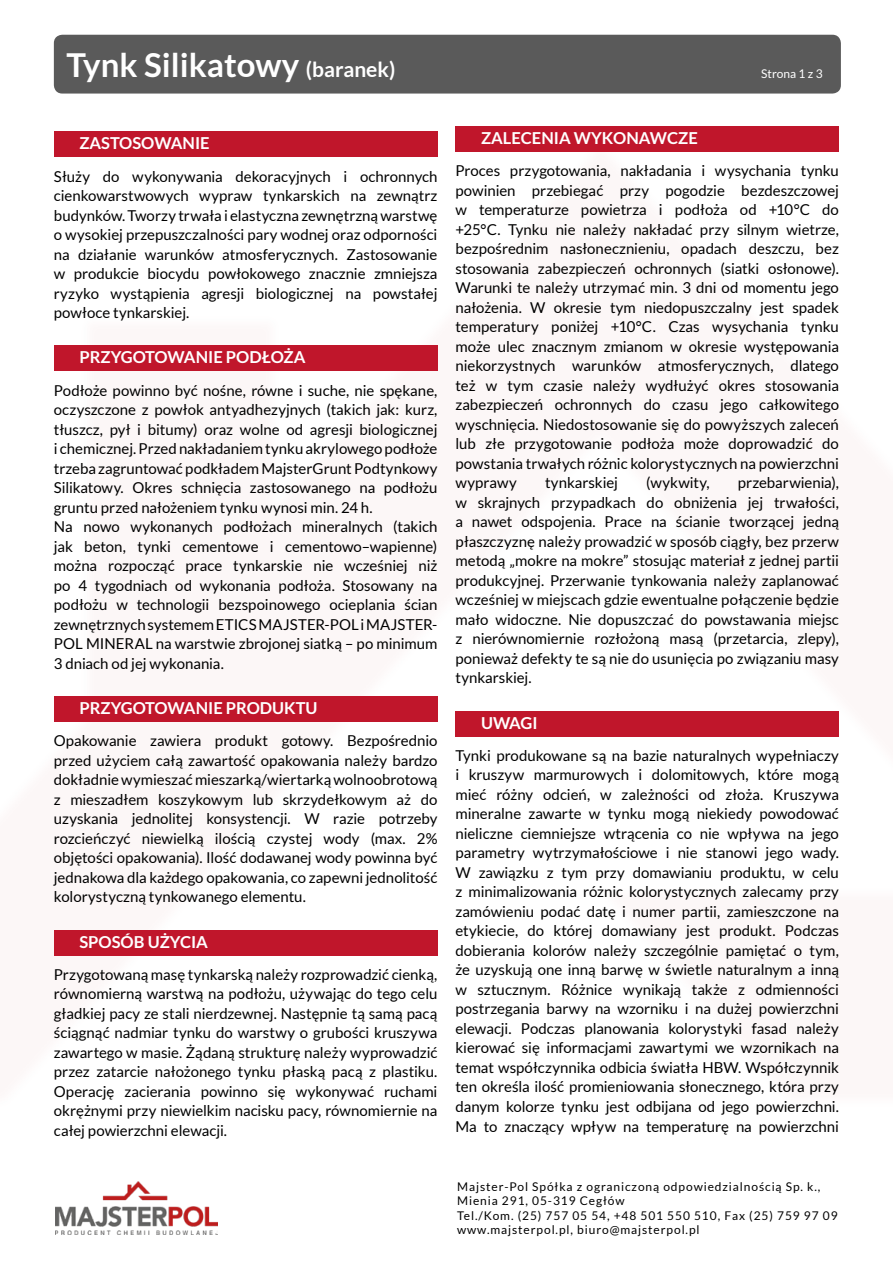
<style>
.page{position:relative;width:893px;height:1263px;background:#fff}
.page>*{position:absolute;margin:0;border:0;box-sizing:border-box;transform-origin:0 0}
.t1{font:700 33px "Lato";color:#fff}
.t2{font:700 16.5px "Lato";color:#fff}
.t3{font:15px/19.5px "Lato";color:#000;text-align:justify}
.t4{font:12px/14.4px "Lato";letter-spacing:.075em;color:#000}
.t5{font:12px "Lato";color:#fff}
.s1{font-size:21px}
</style>
<div class="page">
<div style="left:54px;top:35px;width:787px;height:59px;background:#5a5a5a;border-radius:9px"></div>
<img style="left:55px;top:1181px;width:162px;height:53px">
<div style="left:54px;top:132px;width:383px;height:25px;background:#c0162b"></div>
<div style="left:54px;top:346px;width:383px;height:25px;background:#c0162b"></div>
<div style="left:54px;top:696px;width:383px;height:25px;background:#c0162b"></div>
<div style="left:54px;top:930px;width:383px;height:25px;background:#c0162b"></div>
<div style="left:455px;top:126px;width:384px;height:26px;background:#c0162b"></div>
<div style="left:455px;top:711px;width:384px;height:25px;background:#c0162b"></div>
<h1 class="t1" style="left:67px;top:46px;width:330px">Tynk Silikatowy <span class="s1">(baranek)</span></h1>
<p class="t5" style="left:761px;top:67px;width:63px">Strona 1 z 3</p>
<p class="t2" style="left:79px;top:134px;width:132px">ZASTOSOWANIE</p>
<p class="t3" style="left:54px;top:166px;width:385px">Służy do wykonywania dekoracyjnych i ochronnych cienkowarstwowych wypraw tynkarskich na zewnątrz budynków. Tworzy trwała i elastyczna zewnętrzną warstwę o wysokiej przepuszczalności pary wodnej oraz odporności na działanie warunków atmosferycznych. Zastosowanie w produkcie biocydu powłokowego znacznie zmniejsza ryzyko wystąpienia agresji biologicznej na powstałej powłoce tynkarskiej.</p>
<p class="t2" style="left:79px;top:348px;width:228px">PRZYGOTOWANIE PODŁOŻA</p>
<p class="t3" style="left:54px;top:380px;width:385px;text-align:left">Podłoże powinno być nośne, równe i suche, nie spękane, oczyszczone z powłok antyadhezyjnych (takich jak: kurz, tłuszcz, pył i bitumy) oraz wolne od agresji biologicznej i chemicznej. Przed nakładaniem tynku akrylowego podłoże trzeba zagruntować podkładem MajsterGrunt Podtynkowy Silikatowy. Okres schnięcia zastosowanego na podłożu gruntu przed nałożeniem tynku wynosi min. 24 h.<br>Na nowo wykonanych podłożach mineralnych (takich jak beton, tynki cementowe i cementowo–wapienne) można rozpocząć prace tynkarskie nie wcześniej niż po 4 tygodniach od wykonania podłoża. Stosowany na podłożu w technologii bezspoinowego ocieplania ścian zewnętrznych systemem ETICS MAJSTER-POL i MAJSTER-POL MINERAL na warstwie zbrojonej siatką – po minimum 3 dniach od jej wykonania.</p>
<p class="t2" style="left:79px;top:699px;width:240px">PRZYGOTOWANIE PRODUKTU</p>
<p class="t3" style="left:54px;top:731px;width:385px">Opakowanie zawiera produkt gotowy. Bezpośrednio przed użyciem całą zawartość opakowania należy bardzo dokładnie wymieszać mieszarką/wiertarką wolnoobrotową z mieszadłem koszykowym lub skrzydełkowym aż do uzyskania jednolitej konsystencji. W razie potrzeby rozcieńczyć niewielką ilością czystej wody (max. 2% objętości opakowania). Ilość dodawanej wody powinna być jednakowa dla każdego opakowania, co zapewni jednolitość kolorystyczną tynkowanego elementu.</p>
<p class="t2" style="left:79px;top:932px;width:130px">SPOSÓB UŻYCIA</p>
<p class="t3" style="left:54px;top:965px;width:385px">Przygotowaną masę tynkarską należy rozprowadzić cienką, równomierną warstwą na podłożu, używając do tego celu gładkiej pacy ze stali nierdzewnej. Następnie tą samą pacą ściągnąć nadmiar tynku do warstwy o grubości kruszywa zawartego w masie. Żądaną strukturę należy wyprowadzić przez zatarcie nałożonego tynku płaską pacą z plastiku.<br>Operację zacierania powinno się wykonywać ruchami okrężnymi przy niewielkim nacisku pacy, równomiernie na całej powierzchni elewacji.</p>
<p class="t2" style="left:481px;top:129px;width:218px">ZALECENIA WYKONAWCZE</p>
<p class="t3" style="left:455px;top:161px;width:385px">Proces przygotowania, nakładania i wysychania tynku powinien przebiegać przy pogodzie bezdeszczowej w temperaturze powietrza i podłoża od +10°C do +25°C. Tynku nie należy nakładać przy silnym wietrze, bezpośrednim nasłonecznieniu, opadach deszczu, bez stosowania zabezpieczeń ochronnych (siatki osłonowe).<br>Warunki te należy utrzymać min. 3 dni od momentu jego nałożenia. W okresie tym niedopuszczalny jest spadek temperatury poniżej +10°C. Czas wysychania tynku może ulec znacznym zmianom w okresie występowania niekorzystnych warunków atmosferycznych, dlatego też w tym czasie należy wydłużyć okres stosowania zabezpieczeń ochronnych do czasu jego całkowitego wyschnięcia. Niedostosowanie się do powyższych zaleceń lub złe przygotowanie podłoża może doprowadzić do powstania trwałych różnic kolorystycznych na powierzchni wyprawy</p>
<p class="t3" style="left:455px;top:473px;width:385px;text-indent:282px">przebarwienia), w skrajnych przypadkach do obniżenia jej trwałości, a nawet odspojenia. Prace na ścianie tworzącej jedną płaszczyznę należy prowadzić w sposób ciągły, bez przerw metodą „mokre na mokre” stosując materiał z jednej partii produkcyjnej. Przerwanie tynkowania należy zaplanować wcześniej w miejscach gdzie ewentualne połączenie będzie mało widoczne. Nie dopuszczać do powstawania miejsc z nierównomiernie rozłożoną masą (przetarcia, zlepy), ponieważ defekty te są nie do usunięcia po związaniu masy tynkarskiej.</p>
<p class="t2" style="left:481px;top:713px;width:58px">UWAGI</p>
<p class="t3" style="left:455px;top:746px;width:385px">Tynki produkowane są na bazie naturalnych wypełniaczy i kruszyw marmurowych i dolomitowych, które mogą mieć różny odcień, w zależności od złoża. Kruszywa mineralne zawarte w tynku mogą niekiedy powodować nieliczne ciemniejsze wtrącenia co nie wpływa na jego parametry wytrzymałościowe i nie stanowi jego wady.<br>W zawiązku z tym przy domawianiu produktu, w celu z minimalizowania różnic kolorystycznych zalecamy przy zamówieniu podać datę i numer partii, zamieszczone na etykiecie, do której domawiany jest produkt. Podczas dobierania kolorów należy szczególnie pamiętać o tym, że uzyskują one inną barwę w świetle naturalnym a inną w sztucznym. Różnice wynikają także z odmienności postrzegania barwy na wzorniku i na dużej powierzchni elewacji. Podczas planowania kolorystyki fasad należy kierować się informacjami zawartymi we wzornikach na temat współczynnika odbicia światła HBW. Współczynnik ten określa ilość promieniowania słonecznego, która przy danym kolorze tynku jest odbijana od jego powierzchni.<br>Ma to znaczący wpływ na temperaturę na powierzchni</p>
<p class="t3" style="left:545px;top:473px;width:74px">tynkarskiej</p>
<p class="t3" style="left:646px;top:473px;width:65px">(wykwity,</p>
<p class="t4" style="left:457px;top:1179px;width:382px">Majster-Pol Spółka z ograniczoną odpowiedzialnością Sp. k., Mienia 291, 05-319 Cegłów<br>Tel./Kom. (25) 757 05 54, +48 501 550 510, Fax (25) 759 97 09 www.majsterpol.pl, biuro@majsterpol.pl</p>
</div>
